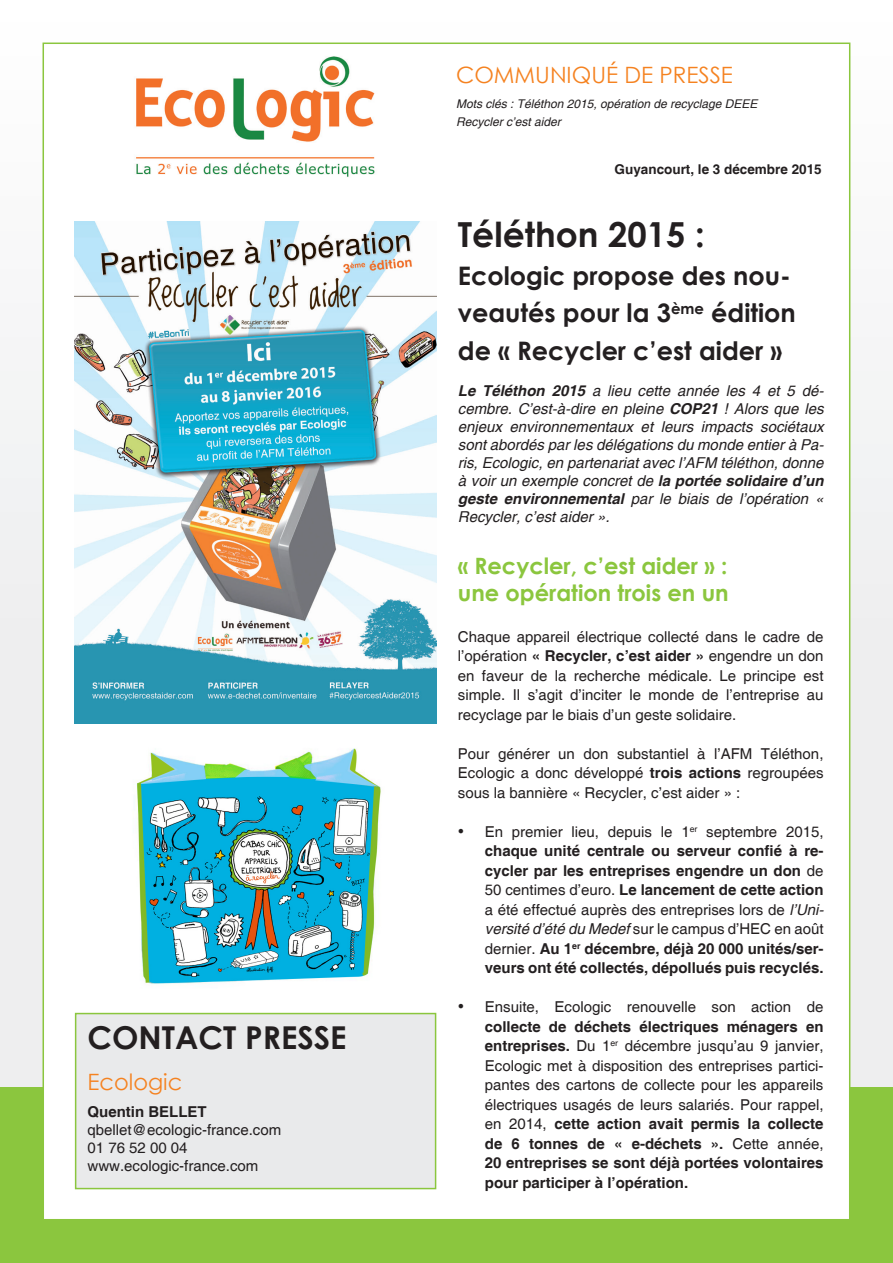
<style>
.page{position:relative;width:893px;height:1263px;background:#fff}
.page>*{position:absolute;margin:0;border:0;box-sizing:border-box;transform-origin:0 0}
.t1{font:700 34.5px "Century Gothic";color:#231f20}
.t2{font:700 31.5px "Century Gothic";color:#231f20}
.t3{font:700 25.5px/37.5px "Century Gothic";color:#231f20}
.t4{font:700 22.5px "Century Gothic";color:#8bc63e}
.t5{font:22.5px "Century Gothic";color:#f58220}
.t6{font:15px/19.5px "Helvetica";color:#231f20;text-align:justify}
.t7{font:700 15px/19.5px "Helvetica";color:#231f20;text-align:justify}
.t8{font:italic 15px/18px "Helvetica";color:#231f20;text-align:justify}
.t9{font:700 13.5px "Helvetica";color:#231f20}
.t10{font:italic 12px "Helvetica";color:#231f20}
.s1{font-weight:700}
.s2{font-family:"Times New Roman";font-weight:400;font-size:18px}
.s3{font-weight:400}
.s4{font-weight:400;font-style:italic}
.s5{font-family:"Times New Roman";font-size:18px}
</style>
<div class="page">
<div style="left:0;top:1086px;width:893px;height:177px;background:#8bc63e"></div>
<div style="left:0;top:0;width:893px;height:1086px;background:#f5f5f6"></div>
<div style="left:43px;top:43px;width:807px;height:1177px;background:#fff;border:2px solid #8bc63e"></div>
<img style="left:136px;top:56px;width:239px;height:121px">
<div style="left:75px;top:1013px;width:361px;height:176px;background:#e9eaeb;border:2px solid #8bc63e"></div>
<img style="left:75px;top:221px;width:361px;height:503px">
<img style="left:136px;top:748px;width:245px;height:236px">
<h2 class="t2" style="left:88px;top:1014px;width:260px">CONTACT PRESSE</h2>
<h3 class="t5" style="left:88px;top:1066px;width:96px">Ecologic</h3>
<p class="t7" style="left:88px;top:1103px;width:121px">Quentin BELLET</p>
<p class="t6" style="left:88px;top:1121px;width:195px;line-height:18px;text-align:left">qbellet@ecologic-france.com<br>01 76 52 00 04 www.ecologic-france.com</p>
<p class="t5" style="left:456px;top:59px;width:278px">COMMUNIQUÉ DE PRESSE</p>
<p class="t10" style="left:456px;top:97px;width:303px">Mots clés : Téléthon 2015, opération de recyclage DEEE</p>
<p class="t10" style="left:456px;top:115px;width:106px">Recycler c’est aider</p>
<p class="t9" style="left:615px;top:161px;width:209px">Guyancourt, le 3 décembre 2015</p>
<p class="t1" style="left:458px;top:208px;width:249px">Téléthon 2015 :</p>
<p class="t3" style="left:458px;top:255px;width:339px">Ecologic propose des nou&shy;veautés pour la 3<sup>ème</sup> édition de « Recycler c’est aider »</p>
<p class="t8" style="left:458px;top:382px;width:368px"><span class="s1">Le Téléthon 2015</span> a lieu cette année les 4 et 5 dé&shy;cembre. C’est-à-dire en pleine <span class="s1">COP21</span> ! Alors que les enjeux environnementaux et leurs impacts sociétaux sont abordés par les délégations du monde entier à Pa&shy;ris, Ecologic, en partenariat avec l’AFM téléthon, donne à voir un exemple concret de <span class="s1">la portée solidaire d’un geste environnemental</span> par le biais de l’opération « Recycler, c’est aider ».</p>
<p class="t4" style="left:458px;top:549px;width:271px">« Recycler, c’est aider » :</p>
<p class="t4" style="left:458px;top:576px;width:272px">une opération trois en un</p>
<p class="t6" style="left:458px;top:627px;width:367px">Chaque appareil électrique collecté dans le cadre de l’opération <span class="s1">« Recycler, c’est aider »</span> engendre un don en faveur de la recherche médicale. Le principe est simple. Il s’agit d’inciter le monde de l’entreprise au recyclage par le biais d’un geste solidaire.</p>
<p class="t6" style="left:458px;top:744px;width:367px">Pour générer un don substantiel à l’AFM Téléthon, Ecologic a donc développé <span class="s1">trois actions</span> regroupées sous la bannière « Recycler, c’est aider » :</p>
<p class="t7" style="left:485px;top:822px;width:341px;text-indent:-27px"><span class="s2">•</span> <span class="s3">En premier lieu, depuis le 1</span><sup>er</sup> <span class="s3">septembre 2015, </span>chaque unité centrale ou serveur confié à re&shy;cycler par les entreprises engendre un don <span class="s3">de 50 centimes d’euro.</span> Le lancement de cette action <span class="s3">a été effectué auprès des entreprises lors de</span> <span class="s4">l’Uni&shy;versité d’été du Medef</span> <span class="s3">sur le campus d’HEC en août dernier.</span> Au 1<sup>er</sup> décembre, déjà 20 000 unités/ser&shy;veurs ont été collectés, dépollués puis recyclés.</p>
<p class="t6" style="left:485px;top:997px;width:340px;text-indent:-27px"><span class="s5">•</span> Ensuite, Ecologic renouvelle son action de <span class="s1">collecte de déchets électriques ménagers en entreprises.</span> Du 1<sup>er</sup> décembre jusqu’au 9 janvier, Ecologic met à disposition des entreprises partici&shy;pantes des cartons de collecte pour les appareils électriques usagés de leurs salariés. Pour rappel, en 2014, <span class="s1">cette action avait permis la collecte de 6 tonnes de « e-déchets ».</span> Cette année, <span class="s1">20 entreprises se sont déjà portées volontaires pour participer à l’opération.</span></p>
</div>
